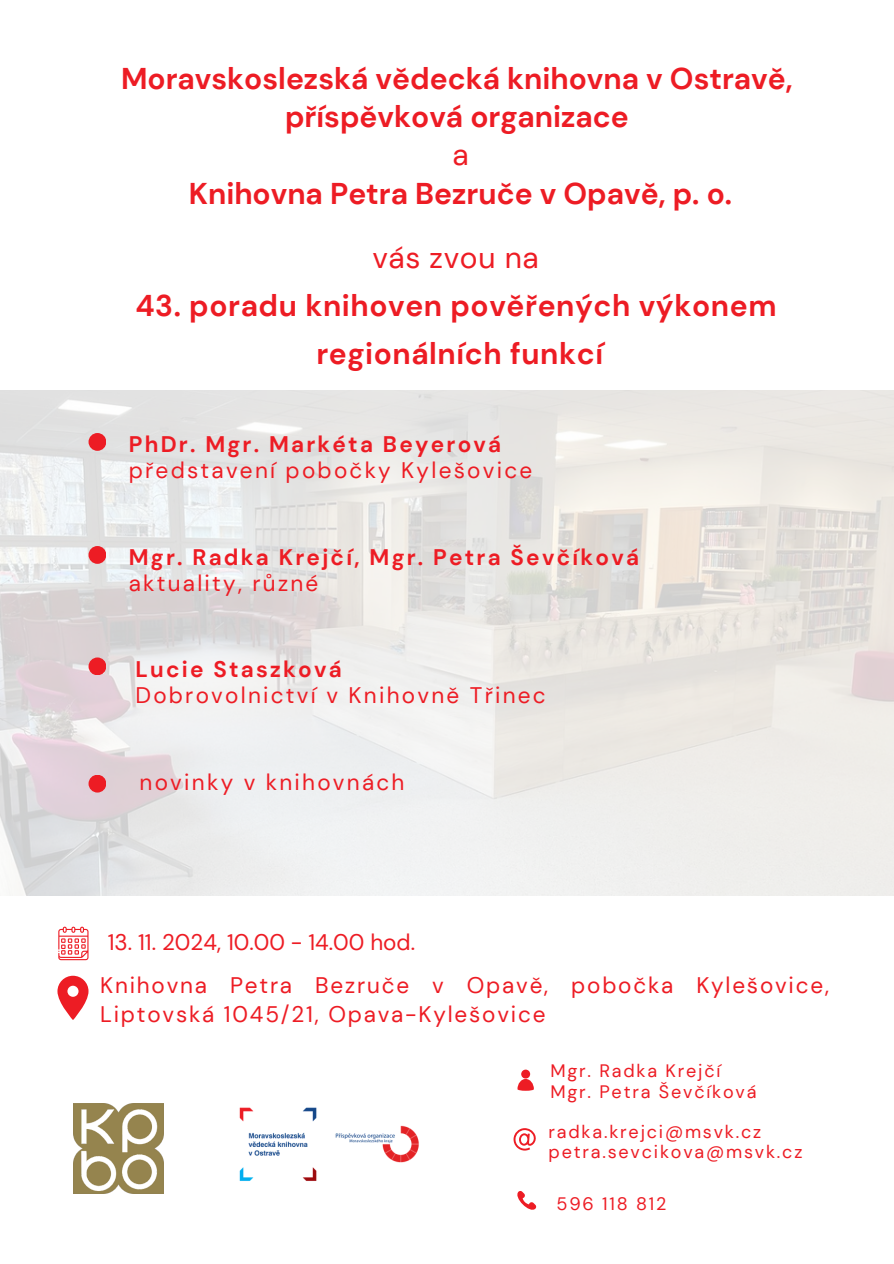
<style>
.page{position:relative;width:894px;height:1264px;background:#fff}
.page>*{position:absolute;margin:0;border:0;box-sizing:border-box;transform-origin:0 0}
.t1{font:700 30px/38.2px "DM Sans";color:#ed1c24;text-align:center}
.t2{font:700 30px/48.3px "DM Sans";letter-spacing:.02em;color:#ed1c24;text-align:center}
.t3{font:30px "DM Sans";letter-spacing:.02em;color:#ed1c24}
.t4{font:22.5px/25.8px "DM Sans";letter-spacing:.1em;color:#ed1c24}
.t5{font:22.5px/29.2px "DM Sans";letter-spacing:.08em;color:#ed1c24}
.t6{font:700 22.5px/25.8px "DM Sans";letter-spacing:.1em;color:#ed1c24}
.t7{font:22.5px "DM Sans";color:#ed1c24}
.t8{font:18px "DM Sans";letter-spacing:.1em;color:#ed1c24}
.s1{font-weight:400}
.s2{font-weight:700}
</style>
<div class="page">
<img style="left:239px;top:1107px;width:180px;height:74px">
<svg style="left:57px;top:975px;width:31px;height:44px"></svg>
<svg style="left:58px;top:926px;width:30px;height:34px"></svg>
<svg style="left:517px;top:1069px;width:16px;height:21px"></svg>
<svg style="left:513px;top:1128px;width:22px;height:22px"></svg>
<svg style="left:517px;top:1191px;width:19px;height:19px"></svg>
<img style="left:0;top:391px;width:893px;height:504px">
<img style="left:73px;top:1103px;width:90px;height:90px">
<div style="left:88px;top:546px;width:18px;height:18px;background:#ed1c24;border-radius:50%"></div>
<div style="left:88px;top:774px;width:18px;height:18px;background:#ed1c24;border-radius:50%"></div>
<div style="left:88px;top:433px;width:18px;height:18px;background:#ed1c24;border-radius:50%"></div>
<div style="left:88px;top:657px;width:18px;height:18px;background:#ed1c24;border-radius:50%"></div>
<p class="t1" style="left:121px;top:59px;width:673px">Moravskoslezská vědecká knihovna v Ostravě, příspěvková organizace<br><span class="s1">a<br></span>Knihovna Petra Bezruče v Opavě, p. o.</p>
<h2 class="t3" style="left:372px;top:238px;width:168px">vás zvou na</h2>
<h2 class="t2" style="left:135px;top:282px;width:642px">43. poradu knihoven pověřených výkonem regionálních funkcí</h2>
<h2 class="t4" style="left:129px;top:432px;width:405px"><span class="s2">PhDr. Mgr. Markéta Beyerová </span>představení pobočky Kylešovice</h2>
<p class="t6" style="left:129px;top:545px;width:511px">Mgr. Radka Krejčí, Mgr. Petra Ševčíková <span class="s1">aktuality, různé</span></p>
<p class="t4" style="left:135px;top:656px;width:412px"><span class="s2">Lucie Staszková<br></span>Dobrovolnictví v Knihovně Třinec</p>
<h2 class="t4" style="left:139px;top:769px;width:266px">novinky v knihovnách</h2>
<h2 class="t7" style="left:108px;top:927px;width:309px">13. 11. 2024, 10.00 - 14.00 hod.</h2>
<h2 class="t5" style="left:100px;top:970px;width:730px">Knihovna Petra Bezruče v Opavě, pobočka Kylešovice,<br>Liptovská 1045/21, Opava-Kylešovice</h2>
<h2 class="t8" style="left:550px;top:1059px;width:171px">Mgr. Radka Krejčí</h2>
<p class="t8" style="left:550px;top:1079px;width:207px">Mgr. Petra Ševčíková</p>
<p class="t8" style="left:548px;top:1119px;width:214px">radka.krejci@msvk.cz</p>
<p class="t8" style="left:548px;top:1140px;width:255px">petra.sevcikova@msvk.cz</p>
<p class="t8" style="left:556px;top:1191px;width:111px">596 118 812</p>
</div>
